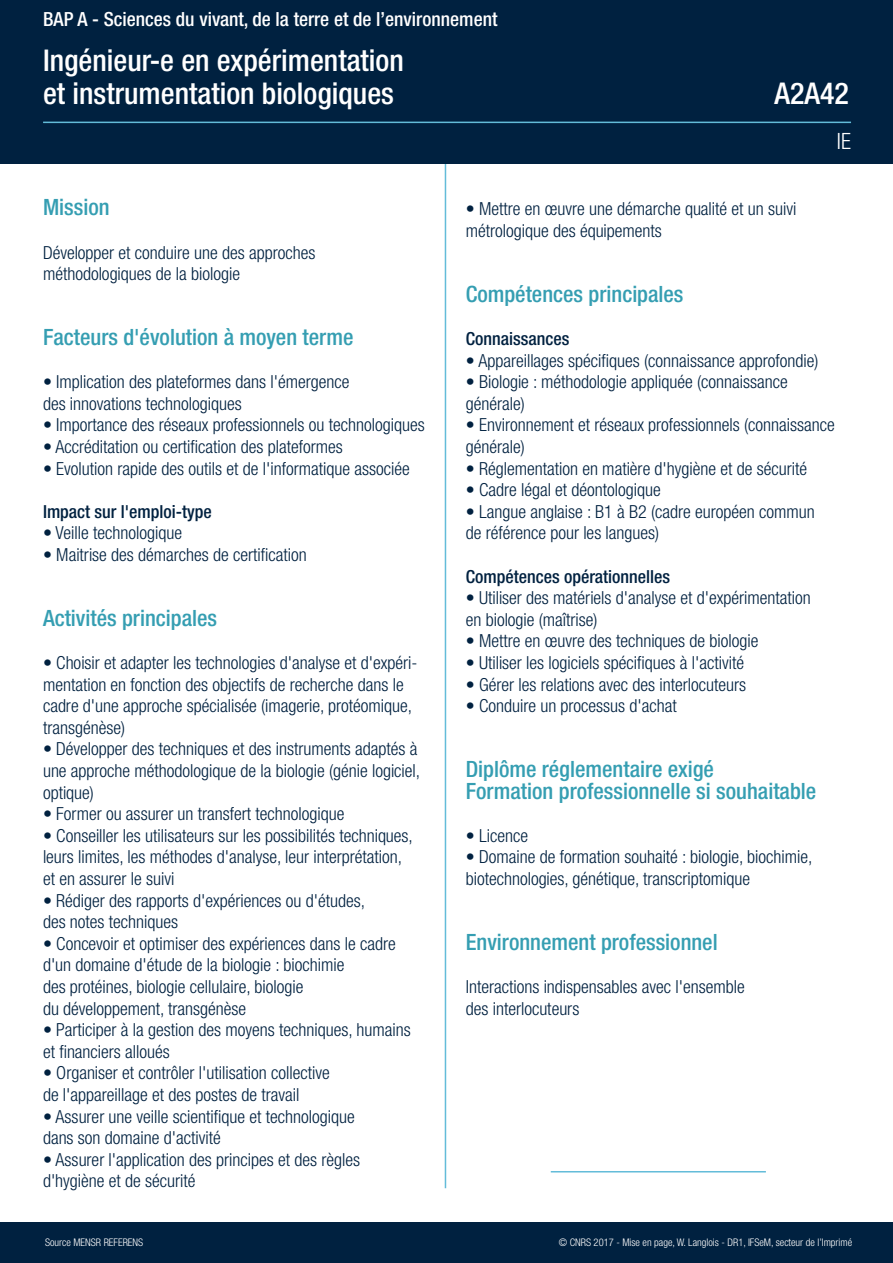
<style>
.page{position:relative;width:893px;height:1263px;background:#fff}
.page>*{position:absolute;margin:0;border:0;box-sizing:border-box;transform-origin:0 0}
.t1{font:500 condensed 30px/33px "Helvetica Neue LT Std";color:#fff}
.t2{font:500 condensed 22.5px/21.6px "Helvetica Neue LT Std";color:#359eb2}
.t3{font:300 condensed 22.5px "Helvetica Neue LT Std";color:#fff}
.t4{font:500 condensed 19.5px "Helvetica Neue LT Std";color:#fff}
.t5{font:300 condensed 18px/21.6px "Helvetica Neue LT Std";color:#002140}
.t6{font:500 condensed 18px "Helvetica Neue LT Std";color:#002140}
.t7{font:300 condensed 10.5px "Helvetica Neue LT Std";color:#fff}
</style>
<div class="page">
<hr style="left:445px;top:0;width:1px;height:1188px;background:#63bcd9">
<div style="left:0;top:0;width:893px;height:164px;background:#002140"></div>
<hr style="left:43px;top:122px;width:808px;height:1px;background:#63bcd9">
<hr style="left:551px;top:1171px;width:215px;height:1px;background:#63bcd9">
<div style="left:0;top:1222px;width:893px;height:41px;background:#002140"></div>
<p class="t4" style="left:43px;top:12px;width:456px">BAP A - Sciences du vivant, de la terre et de l’environnement</p>
<h1 class="t1" style="left:43px;top:46px;width:362px">Ingénieur-e en expérimentation et instrumentation biologiques</h1>
<h1 class="t1" style="left:775px;top:79px;width:76px">A2A42</h1>
<p class="t3" style="left:837px;top:133px;width:16px">IE</p>
<p class="t2" style="left:43px;top:198px;width:68px">Mission</p>
<p class="t5" style="left:43px;top:243px;width:274px">Développer et conduire une des approches méthodologiques de la biologie</p>
<p class="t2" style="left:43px;top:328px;width:312px">Facteurs d'évolution à moyen terme</p>
<p class="t5" style="left:43px;top:372px;width:308px">• Implication des plateformes dans l'émergence des innovations technologiques</p>
<p class="t5" style="left:43px;top:416px;width:383px">• Importance des réseaux professionnels ou technologiques</p>
<p class="t5" style="left:43px;top:437px;width:301px">• Accréditation ou certification des plateformes</p>
<p class="t5" style="left:43px;top:459px;width:368px">• Evolution rapide des outils et de l'informatique associée</p>
<p class="t6" style="left:43px;top:505px;width:170px">Impact sur l'emploi-type</p>
<p class="t5" style="left:43px;top:524px;width:141px">• Veille technologique</p>
<p class="t5" style="left:43px;top:545px;width:265px">• Maitrise des démarches de certification</p>
<p class="t2" style="left:43px;top:609px;width:176px">Activités principales</p>
<p class="t5" style="left:43px;top:653px;width:376px">• Choisir et adapter les technologies d'analyse et d'expéri&shy;mentation en fonction des objectifs de recherche dans le cadre d'une approche spécialisée (imagerie, protéomique, transgénèse)</p>
<p class="t5" style="left:43px;top:740px;width:379px">• Développer des techniques et des instruments adaptés à une approche méthodologique de la biologie (génie logiciel, optique)</p>
<p class="t5" style="left:43px;top:804px;width:303px">• Former ou assurer un transfert technologique</p>
<p class="t5" style="left:43px;top:826px;width:371px">• Conseiller les utilisateurs sur les possibilités techniques, leurs limites, les méthodes d'analyse, leur interprétation, et en assurer le suivi</p>
<p class="t5" style="left:43px;top:891px;width:324px">• Rédiger des rapports d'expériences ou d'études, des notes techniques</p>
<p class="t5" style="left:43px;top:934px;width:354px">• Concevoir et optimiser des expériences dans le cadre d'un domaine d'étude de la biologie : biochimie<br>des protéines, biologie cellulaire, biologie<br>du développement, transgénèse</p>
<p class="t5" style="left:43px;top:1020px;width:369px">• Participer à la gestion des moyens techniques, humains et financiers alloués</p>
<p class="t5" style="left:43px;top:1064px;width:288px">• Organiser et contrôler l'utilisation collective de l'appareillage et des postes de travail</p>
<p class="t5" style="left:43px;top:1107px;width:313px">• Assurer une veille scientifique et technologique dans son domaine d'activité</p>
<p class="t5" style="left:43px;top:1150px;width:319px">• Assurer l'application des principes et des règles d'hygiène et de sécurité</p>
<p class="t5" style="left:466px;top:200px;width:332px">• Mettre en œuvre une démarche qualité et un suivi métrologique des équipements</p>
<p class="t2" style="left:466px;top:285px;width:219px">Compétences principales</p>
<p class="t6" style="left:466px;top:332px;width:105px">Connaissances</p>
<p class="t5" style="left:466px;top:351px;width:354px">• Appareillages spécifiques (connaissance approfondie)</p>
<p class="t5" style="left:466px;top:372px;width:324px">• Biologie : méthodologie appliquée (connaissance générale)</p>
<p class="t5" style="left:466px;top:416px;width:371px">• Environnement et réseaux professionnels (connaissance générale)</p>
<p class="t5" style="left:466px;top:459px;width:343px">• Réglementation en matière d'hygiène et de sécurité</p>
<p class="t5" style="left:466px;top:480px;width:197px">• Cadre légal et déontologique</p>
<p class="t5" style="left:466px;top:502px;width:351px">• Langue anglaise : B1 à B2 (cadre européen commun de référence pour les langues)</p>
<p class="t6" style="left:466px;top:570px;width:206px">Compétences opérationnelles</p>
<p class="t5" style="left:466px;top:588px;width:347px">• Utiliser des matériels d'analyse et d'expérimentation en biologie (maîtrise)</p>
<p class="t5" style="left:466px;top:632px;width:294px">• Mettre en œuvre des techniques de biologie</p>
<p class="t5" style="left:466px;top:653px;width:280px">• Utiliser les logiciels spécifiques à l'activité</p>
<p class="t5" style="left:466px;top:675px;width:282px">• Gérer les relations avec des interlocuteurs</p>
<p class="t5" style="left:466px;top:696px;width:213px">• Conduire un processus d'achat</p>
<p class="t2" style="left:466px;top:760px;width:352px">Diplôme réglementaire exigé<br>Formation professionnelle si souhaitable</p>
<p class="t5" style="left:466px;top:826px;width:64px">• Licence</p>
<p class="t5" style="left:466px;top:848px;width:348px">• Domaine de formation souhaité : biologie, biochimie, biotechnologies, génétique, transcriptomique</p>
<p class="t2" style="left:466px;top:933px;width:253px">Environnement professionnel</p>
<p class="t5" style="left:466px;top:977px;width:281px">Interactions indispensables avec l'ensemble des interlocuteurs</p>
<p class="t7" style="left:45px;top:1238px;width:100px">Source MENSR REFERENS</p>
<p class="t7" style="left:559px;top:1238px;width:295px">© CNRS 2017 - Mise en page, W. Langlois - DR1, IFSeM, secteur de l’Imprimé</p>
</div>
